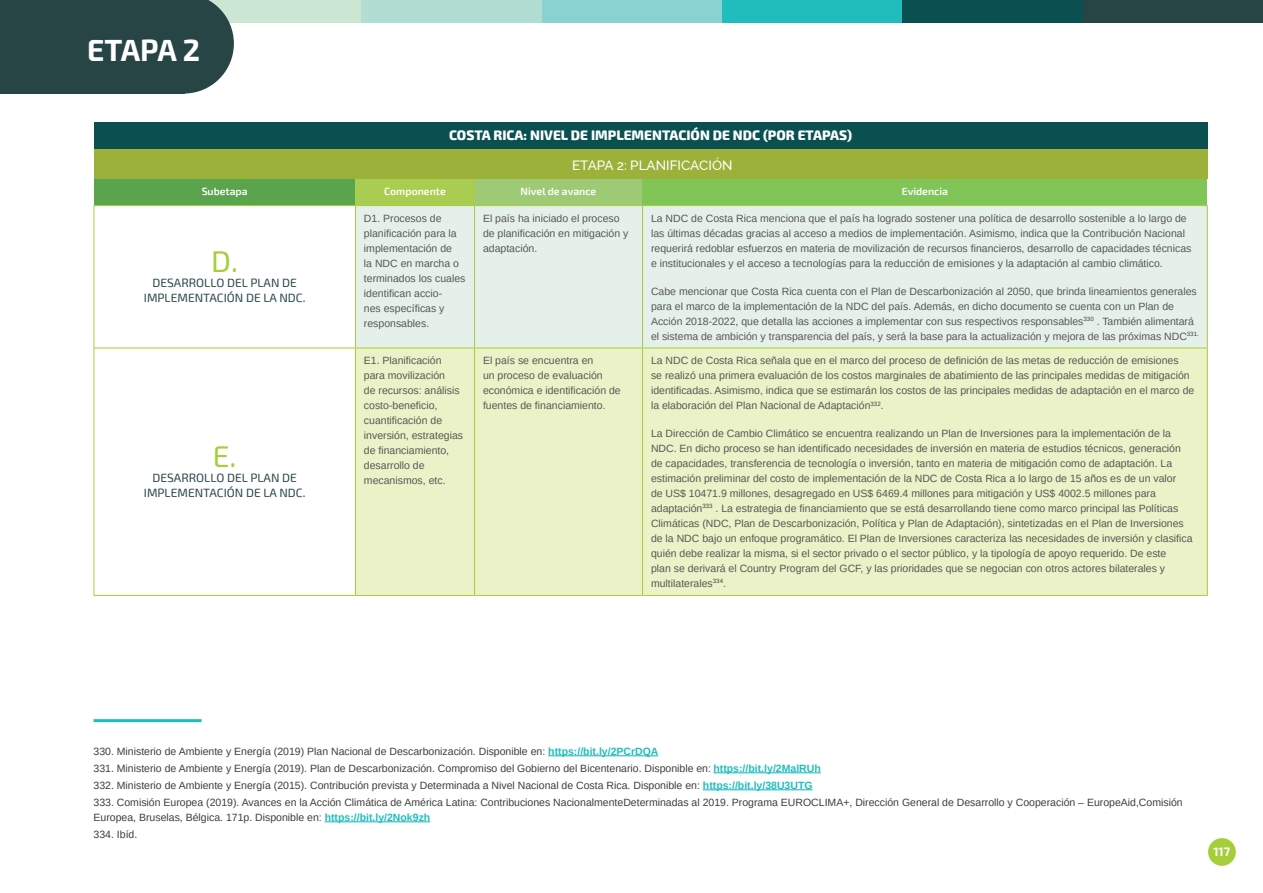
<style>
.page{position:relative;width:1263px;height:893px;background:#fff}
.page>*{position:absolute;margin:0;border:0;box-sizing:border-box;transform-origin:0 0}
._000etapas{font:700 30px "Exo 2";letter-spacing:-.015em;color:#fff}
.tex-intro-concep{font:30px "Exo 2";color:#a6ce3b}
._000tit_tabla_ficha{font:800 13.5px "Exo 2";color:#fff}
.tex-intro-concep-2{font:500 13.5px "Raleway";color:#fff}
.tex-intro-concep-3{font:12px/15px "Exo 2";color:#284545;text-align:center}
.t1{font:700 12px "Exo 2";color:#fff}
._000text_tabla{font:10.5px/15px "Arimo";color:#575756}
.nota_de_pie_BD{font:10.5px/15px "Arimo";color:#3e3e3f}
._000text_tabla-2{font:600 10.5px "Exo 2";color:#fff}
.s1{font-weight:700;color:#21bdbd}
</style>
<div class="page">
<div style="left:1082px;top:0;width:181px;height:22px;background:#284545"></div>
<div style="left:902px;top:0;width:180px;height:22px;background:#0b5051"></div>
<div style="left:722px;top:0;width:180px;height:22px;background:#21bdbd"></div>
<div style="left:541px;top:0;width:181px;height:22px;background:#89d2d1"></div>
<div style="left:361px;top:0;width:180px;height:22px;background:#b1ddd3"></div>
<div style="left:180px;top:0;width:181px;height:22px;background:#cbe6d3"></div>
<div style="left:1208px;top:838px;width:28px;height:28px;background:#a6ce3b;border-radius:50%"></div>
<div style="left:0;top:0;width:185px;height:94px;background:#284545"></div>
<svg style="left:185px;top:0;width:49px;height:94px"></svg>
<div style="left:94px;top:122px;width:1113px;height:27px;background:#0b5051"></div>
<div style="left:94px;top:149px;width:1113px;height:30px;background:#9cb139"></div>
<div style="left:94px;top:179px;width:261px;height:27px;background:#5aa44d"></div>
<div style="left:355px;top:179px;width:119px;height:27px;background:#a9cd51"></div>
<div style="left:474px;top:179px;width:168px;height:27px;background:#9eca76"></div>
<div style="left:642px;top:179px;width:565px;height:27px;background:#81c559"></div>
<svg style="left:95px;top:206px;width:260px;height:389px"></svg>
<div style="left:356px;top:206px;width:851px;height:142px;background:#e6f0ea"></div>
<div style="left:356px;top:349px;width:851px;height:246px;background:#ebf2c7"></div>
<hr style="left:94px;top:205px;width:261px;height:1px;background:#a6ce3b">
<hr style="left:94px;top:206px;width:1px;height:142px;background:#a6ce3b">
<hr style="left:94px;top:348px;width:1px;height:247px;background:#a6ce3b">
<hr style="left:355px;top:205px;width:119px;height:1px;background:#a6ce3b">
<hr style="left:355px;top:206px;width:1px;height:142px;background:#a6ce3b">
<hr style="left:474px;top:205px;width:168px;height:1px;background:#a6ce3b">
<hr style="left:474px;top:206px;width:1px;height:142px;background:#a6ce3b">
<hr style="left:642px;top:205px;width:566px;height:1px;background:#a6ce3b">
<hr style="left:642px;top:206px;width:1px;height:142px;background:#a6ce3b">
<hr style="left:1207px;top:206px;width:1px;height:142px;background:#a6ce3b">
<hr style="left:94px;top:348px;width:261px;height:1px;background:#a6ce3b">
<hr style="left:94px;top:595px;width:261px;height:1px;background:#a6ce3b">
<hr style="left:355px;top:348px;width:1px;height:247px;background:#a6ce3b">
<hr style="left:355px;top:348px;width:119px;height:1px;background:#a6ce3b">
<hr style="left:474px;top:348px;width:168px;height:1px;background:#a6ce3b">
<hr style="left:642px;top:348px;width:566px;height:1px;background:#a6ce3b">
<hr style="left:474px;top:348px;width:1px;height:247px;background:#a6ce3b">
<hr style="left:642px;top:348px;width:1px;height:247px;background:#a6ce3b">
<hr style="left:1207px;top:348px;width:1px;height:247px;background:#a6ce3b">
<hr style="left:355px;top:595px;width:119px;height:1px;background:#a6ce3b">
<hr style="left:474px;top:595px;width:168px;height:1px;background:#a6ce3b">
<hr style="left:642px;top:595px;width:566px;height:1px;background:#a6ce3b">
<hr style="left:94px;top:719px;width:108px;height:3px;background:#21bdbd">
<hr style="left:548px;top:755px;width:110px;height:1px;background:#21bdbd">
<hr style="left:713px;top:772px;width:108px;height:1px;background:#21bdbd">
<hr style="left:703px;top:789px;width:110px;height:1px;background:#21bdbd">
<hr style="left:325px;top:821px;width:105px;height:1px;background:#21bdbd">
<p class="_000etapas" style="left:87px;top:32px;width:115px">ETAPA 2</p>
<p class="_000tit_tabla_ficha" style="left:449px;top:127px;width:405px">COSTA RICA: NIVEL DE IMPLEMENTACIÓN DE NDC (POR ETAPAS)</p>
<p class="tex-intro-concep-2" style="left:572px;top:158px;width:162px">ETAPA 2: PLANIFICACIÓN</p>
<p class="_000text_tabla-2" style="left:202px;top:185px;width:48px">Subetapa</p>
<p class="_000text_tabla-2" style="left:384px;top:185px;width:63px">Componente</p>
<p class="_000text_tabla-2" style="left:521px;top:185px;width:77px">Nivel de avance</p>
<p class="_000text_tabla-2" style="left:902px;top:185px;width:48px">Evidencia</p>
<p class="tex-intro-concep" style="left:211px;top:244px;width:28px">D.</p>
<p class="tex-intro-concep-3" style="left:144px;top:276px;width:163px">DESARROLLO DEL PLAN DE<br>IMPLEMENTACIÓN DE LA NDC.</p>
<p class="tex-intro-concep" style="left:213px;top:439px;width:25px">E.</p>
<p class="tex-intro-concep-3" style="left:144px;top:471px;width:163px">DESARROLLO DEL PLAN DE<br>IMPLEMENTACIÓN DE LA NDC.</p>
<p class="_000text_tabla" style="left:364px;top:211px;width:103px">D1. Procesos de planificación para la implementación de<br>la NDC en marcha o terminados los cuales identifican accio-<br>nes específicas y responsables.</p>
<p class="_000text_tabla" style="left:483px;top:211px;width:147px">El país ha iniciado el proceso de planificación en mitigación y adaptación.</p>
<p class="_000text_tabla" style="left:651px;top:211px;width:542px">La NDC de Costa Rica menciona que el país ha logrado sostener una política de desarrollo sostenible a lo largo de las últimas décadas gracias al acceso a medios de implementación. Asimismo, indica que la Contribución Nacional requerirá redoblar esfuerzos en materia de movilización de recursos financieros, desarrollo de capacidades técnicas e institucionales y el acceso a tecnologías para la reducción de emisiones y la adaptación al cambio climático.</p>
<p class="_000text_tabla" style="left:651px;top:283px;width:549px">Cabe mencionar que Costa Rica cuenta con el Plan de Descarbonización al 2050, que brinda lineamientos generales para el marco de la implementación de la NDC del país. Además, en dicho documento se cuenta con un Plan de Acción 2018-2022, que detalla las acciones a implementar con sus respectivos responsables<sup>330</sup> . También alimentará el sistema de ambición y transparencia del país, y será la base para la actualización y mejora de las próximas NDC<sup>331.</sup></p>
<p class="_000text_tabla" style="left:364px;top:353px;width:101px">E1. Planificación para movilización<br>de recursos: análisis costo-beneficio, cuantificación de inversión, estrategias de financiamiento, desarrollo de mecanismos, etc.</p>
<p class="_000text_tabla" style="left:483px;top:353px;width:139px">El país se encuentra en<br>un proceso de evaluación económica e identificación de fuentes de financiamiento.</p>
<p class="_000text_tabla" style="left:651px;top:353px;width:545px">La NDC de Costa Rica señala que en el marco del proceso de definición de las metas de reducción de emisiones<br>se realizó una primera evaluación de los costos marginales de abatimiento de las principales medidas de mitigación identificadas. Asimismo, indica que se estimarán los costos de las principales medidas de adaptación en el marco de la elaboración del Plan Nacional de Adaptación<sup>332</sup>.</p>
<p class="_000text_tabla" style="left:651px;top:426px;width:543px">La Dirección de Cambio Climático se encuentra realizando un Plan de Inversiones para la implementación de la NDC. En dicho proceso se han identificado necesidades de inversión en materia de estudios técnicos, generación de capacidades, transferencia de tecnología o inversión, tanto en materia de mitigación como de adaptación. La estimación preliminar del costo de implementación de la NDC de Costa Rica a lo largo de 15 años es de un valor<br>de US$ 10471.9 millones, desagregado en US$ 6469.4 millones para mitigación y US$ 4002.5 millones para adaptación<sup>333</sup> . La estrategia de financiamiento que se está desarrollando tiene como marco principal las Políticas Climáticas (NDC, Plan de Descarbonización, Política y Plan de Adaptación), sintetizadas en el Plan de Inversiones de la NDC bajo un enfoque programático. El Plan de Inversiones caracteriza las necesidades de inversión y clasifica quién debe realizar la misma, si el sector privado o el sector público, y la tipología de apoyo requerido. De este<br>plan se derivará el Country Program del GCF, y las prioridades que se negocian con otros actores bilaterales y multilaterales<sup>334</sup>.</p>
<p class="nota_de_pie_BD" style="left:94px;top:744px;width:566px">330. Ministerio de Ambiente y Energía (2019) Plan Nacional de Descarbonización. Disponible en: <span class="s1">https://bit.ly/2PCrDQA</span></p>
<p class="nota_de_pie_BD" style="left:94px;top:761px;width:729px">331. Ministerio de Ambiente y Energía (2019). Plan de Descarbonización. Compromiso del Gobierno del Bicentenario. Disponible en: <span class="s1">https://bit.ly/2MalRUh</span></p>
<p class="nota_de_pie_BD" style="left:94px;top:778px;width:720px">332. Ministerio de Ambiente y Energía (2015). Contribución prevista y Determinada a Nivel Nacional de Costa Rica. Disponible en: <span class="s1">https://bit.ly/38U3UTG</span></p>
<p class="nota_de_pie_BD" style="left:94px;top:795px;width:1091px">333. Comisión Europea (2019). Avances en la Acción Climática de América Latina: Contribuciones NacionalmenteDeterminadas al 2019. Programa EUROCLIMA+, Dirección General de Desarrollo y Cooperación – EuropeAid,Comisión<br>Europea, Bruselas, Bélgica. 171p. Disponible en: <span class="s1">https://bit.ly/2Nok9zh</span></p>
<p class="nota_de_pie_BD" style="left:94px;top:827px;width:45px">334. Ibíd.</p>
<p class="t1" style="left:1213px;top:844px;width:18px">117</p>
</div>
